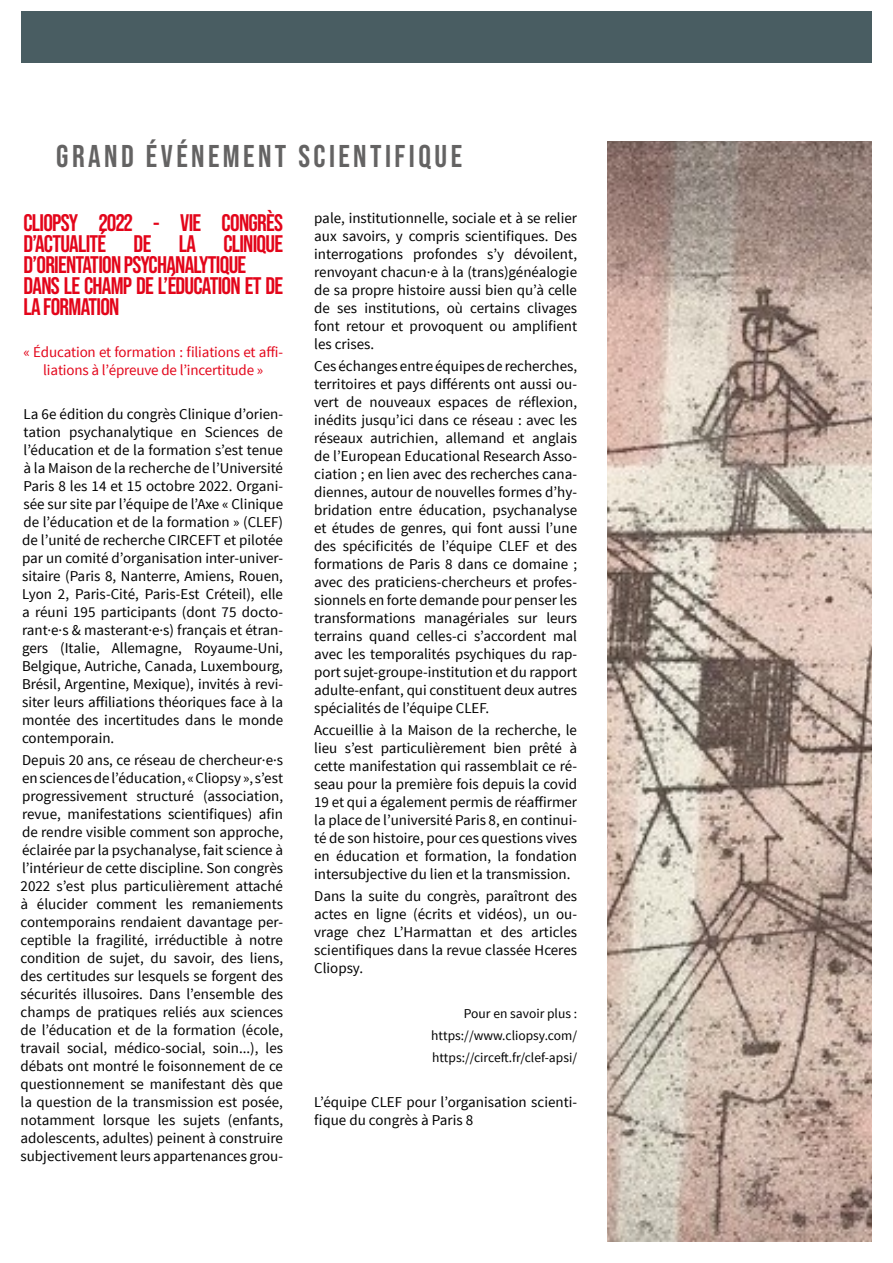
<style>
.page{position:relative;width:893px;height:1263px;background:#fff}
.page>*{position:absolute;margin:0;border:0;box-sizing:border-box;transform-origin:0 0}
.t1{font:500 68.55px "Franklin Gothic";letter-spacing:.08em;color:#000}
.t2{font:700 31.5px "Bebas Neue Pro";letter-spacing:.11em;color:#646363}
.t3{font:700 24px/21px "Bebas Neue Pro";letter-spacing:-.03em;color:#e3051a}
.t4{font:15px/18px "Source Sans Pro";color:#000;text-align:justify}
.t5{font:15px/18px "Source Sans Pro";letter-spacing:-.01em;color:#e3051a;text-align:center}
.t6{font:13.5px/22.2px "Source Sans Pro";color:#000;text-align:justify}
</style>
<div class="page">
<div style="left:21px;top:12px;width:851px;height:51px;background:#495d62"></div>
<img style="left:608px;top:141px;width:264px;height:1101px">
<h2 class="t2" style="left:56px;top:138px;width:407px">GRAND ÉVÉNEMENT SCIENTIFIQUE</h2>
<h3 class="t3" style="left:24px;top:212px;width:261px">CLIOPSY 2022 - VIE CONGRÈS<br>D’ACTUALITÉ DE LA CLINIQUE<br>D’ORIENTATION PSYCHANALYTIQUE<br>DANS LE CHAMP DE L’ÉDUCATION ET DE<br>LA FORMATION</h3>
<p class="t5" style="left:24px;top:343px;width:261px">« Éducation et formation : filiations et affi&shy;liations à l’épreuve de l’incertitude »</p>
<p class="t4" style="left:22px;top:405px;width:263px">La 6e édition du congrès Clinique d’orien&shy;tation psychanalytique en Sciences de l’éducation et de la formation s’est tenue à la Maison de la recherche de l’Université Paris 8 les 14 et 15 octobre 2022. Organi&shy;sée sur site par l’équipe de l’Axe « Clinique de l’éducation et de la formation » (CLEF) de l’unité de recherche CIRCEFT et pilotée par un comité d’organisation inter-univer&shy;sitaire (Paris 8, Nanterre, Amiens, Rouen, Lyon 2, Paris-Cité, Paris-Est Créteil), elle a réuni 195 participants (dont 75 docto&shy;rant·e·s &amp; masterant·e·s) français et étran&shy;gers (Italie, Allemagne, Royaume-Uni, Belgique, Autriche, Canada, Luxembourg, Brésil, Argentine, Mexique), invités à revi&shy;siter leurs affiliations théoriques face à la montée des incertitudes dans le monde contemporain.</p>
<p class="t4" style="left:21px;top:752px;width:264px">Depuis 20 ans, ce réseau de chercheur·e·s en sciences de l’éducation, « Cliopsy », s’est progressivement structuré (association, revue, manifestations scientifiques) afin de rendre visible comment son approche, éclairée par la psychanalyse, fait science à l’intérieur de cette discipline. Son congrès 2022 s’est plus particulièrement attaché à élucider comment les remaniements contemporains rendaient davantage per&shy;ceptible la fragilité, irréductible à notre condition de sujet, du savoir, des liens, des certitudes sur lesquels se forgent des sécurités illusoires. Dans l’ensemble des champs de pratiques reliés aux sciences de l’éducation et de la formation (école, travail social, médico-social, soin...), les débats ont montré le foisonnement de ce questionnement se manifestant dès que la question de la transmission est posée, notamment lorsque les sujets (enfants, adolescents, adultes) peinent à construire subjectivement leurs appartenances grou-</p>
<h1 class="t1" style="left:3px;top:722px;width:131px">tion</h1>
<h1 class="t1" style="left:31px;top:809px;width:200px">ation :</h1>
<h1 class="t1" style="left:-15px;top:895px;width:209px">ons et</h1>
<h1 class="t1" style="left:12px;top:982px;width:172px">tions</h1>
<h1 class="t1" style="left:-6px;top:1069px;width:244px">euve de</h1>
<p class="t4" style="left:314px;top:209px;width:264px">pale, institutionnelle, sociale et à se relier aux savoirs, y compris scientifiques. Des interrogations profondes s’y dévoilent, renvoyant chacun·e à la (trans)généalogie de sa propre histoire aussi bien qu’à celle de ses institutions, où certains clivages font retour et provoquent ou amplifient les crises.</p>
<p class="t4" style="left:314px;top:357px;width:264px">Ces échanges entre équipes de recherches, territoires et pays différents ont aussi ou&shy;vert de nouveaux espaces de réflexion, inédits jusqu’ici dans ce réseau : avec les réseaux autrichien, allemand et anglais de l’European Educational Research Asso&shy;ciation ; en lien avec des recherches cana&shy;diennes, autour de nouvelles formes d’hy&shy;bridation entre éducation, psychanalyse et études de genres, qui font aussi l’une des spécificités de l’équipe CLEF et des formations de Paris 8 dans ce domaine ; avec des praticiens-chercheurs et profes&shy;sionnels en forte demande pour penser les transformations managériales sur leurs terrains quand celles-ci s’accordent mal avec les temporalités psychiques du rap&shy;port sujet-groupe-institution et du rapport adulte-enfant, qui constituent deux autres spécialités de l’équipe CLEF.</p>
<p class="t4" style="left:314px;top:721px;width:264px">Accueillie à la Maison de la recherche, le lieu s’est particulièrement bien prêté à cette manifestation qui rassemblait ce ré&shy;seau pour la première fois depuis la covid 19 et qui a également permis de réaffirmer la place de l’université Paris 8, en continui&shy;té de son histoire, pour ces questions vives en éducation et formation, la fondation intersubjective du lien et la transmission.</p>
<p class="t4" style="left:314px;top:888px;width:264px">Dans la suite du congrès, paraîtront des actes en ligne (écrits et vidéos), un ou&shy;vrage chez L’Harmattan et des articles scientifiques dans la revue classée Hceres Cliopsy.</p>
<p class="t6" style="left:431px;top:1003px;width:147px;text-indent:33px">Pour en savoir plus : https://www.cliopsy.com/ https://circeft.fr/clef-apsi/</p>
<p class="t4" style="left:314px;top:1093px;width:264px">L’équipe CLEF pour l’organisation scienti&shy;fique du congrès à Paris 8</p>
</div>
